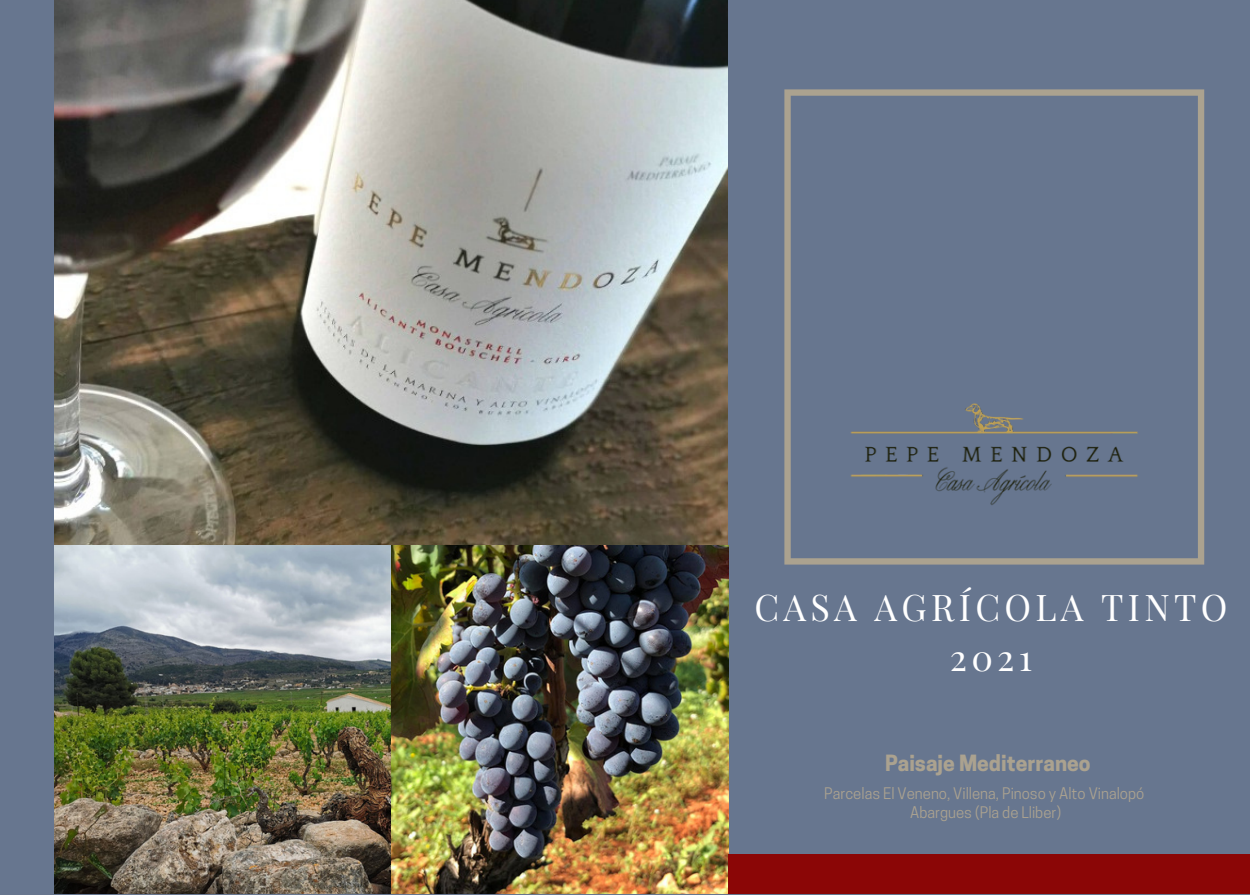
<style>
.page{position:relative;width:1250px;height:895px;background:#fff}
.page>*{position:absolute;margin:0;border:0;box-sizing:border-box;transform-origin:0 0}
.t1{font:36px/49.5px "Playfair Display";letter-spacing:.12em;color:#fff;text-align:center}
.t2{font:700 21px "Cooper Hewitt";color:#aba28f}
.t3{font:15px/19.2px "Cooper Hewitt";color:#aba28f;text-align:center}
</style>
<div class="page">
<div style="left:0;top:0;width:1250px;height:894px;background:#67768f"></div>
<img style="left:54px;top:0;width:674px;height:893px">
<svg style="left:784px;top:89px;width:420px;height:475px"></svg>
<img style="left:820px;top:334px;width:349px;height:231px">
<div style="left:728px;top:854px;width:522px;height:39px;background:#8b0606"></div>
<h1 class="t1" style="left:754px;top:581px;width:475px">CASA AGRÍCOLA TINTO<br>2021</h1>
<h2 class="t2" style="left:885px;top:755px;width:207px">Paisaje Mediterraneo</h2>
<p class="t3" style="left:824px;top:785px;width:321px">Parcelas El Veneno, Villena, Pinoso y Alto Vinalopó<br>Abargues (Pla de Lliber)</p>
</div>
